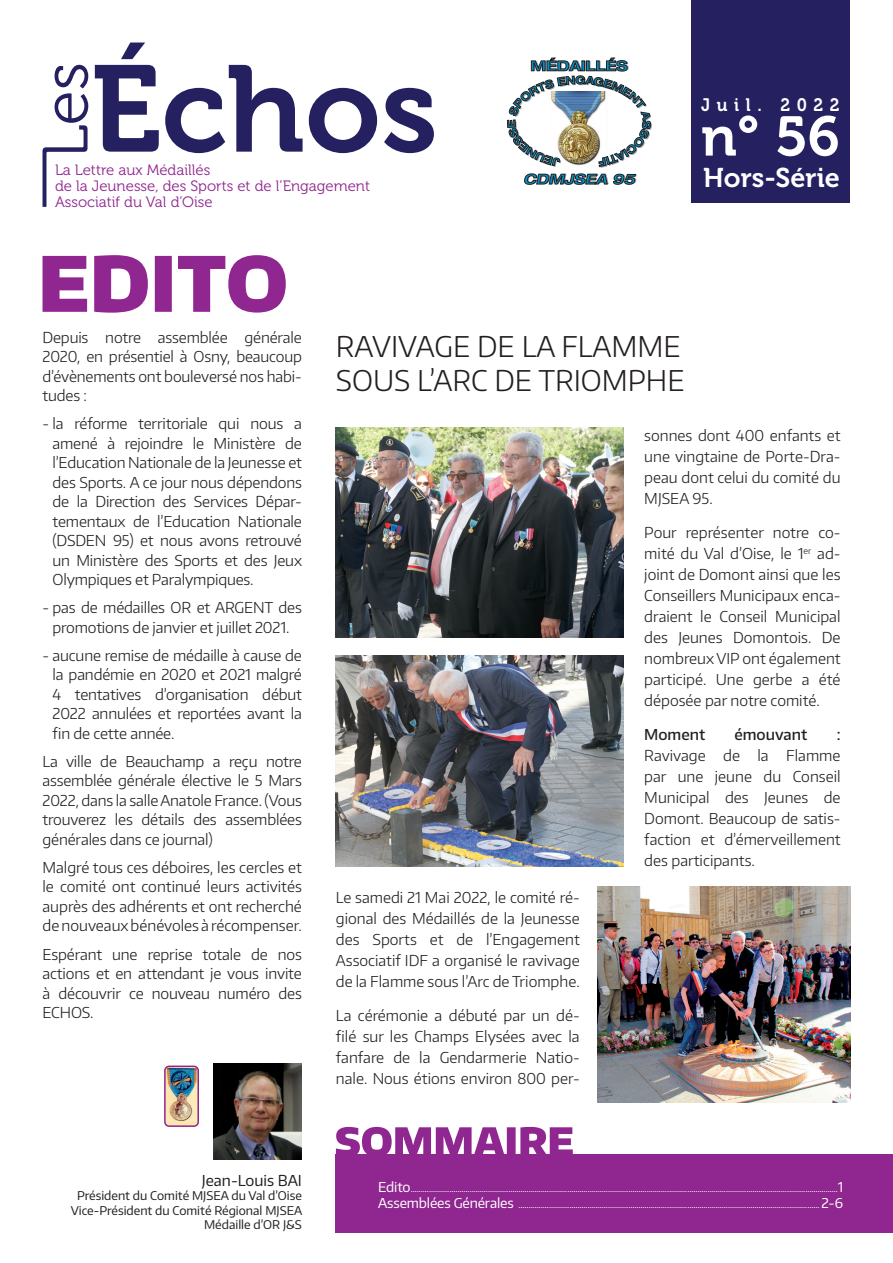
<style>
.page{position:relative;width:893px;height:1263px;background:#fff}
.page>*{position:absolute;margin:0;border:0;box-sizing:border-box;transform-origin:0 0}
.t1{font:55.5px "Museo 700";color:#fff}
.t2{font:300 28.5px/34.5px "Encode Sans Normal";color:#231f20}
.t3{font:27px "Museo 700";color:#fff}
.t4{font:18px "Museo 700";letter-spacing:.4em;color:#fff;scale:.93 1}
.t5{font:300 15px/19.5px "Encode Sans Normal";letter-spacing:-.01em;color:#231f20;text-align:justify}
.t6{font:15px/15.8px "Museo 300";color:#90268f}
.t7{font:500 15px "Encode Sans Normal";color:#231f20}
.t8{font:15px "Encode Sans Normal";color:#231f20}
.t9{font:12px/14.4px "Encode Sans Normal";color:#231f20;text-align:right}
.t10{font:9px/16.2px "Encode Sans Normal";color:#fff}
.s1{font-size:13.5px}
</style>
<div class="page">
<img style="left:214px;top:1063px;width:88px;height:96px">
<div style="left:691px;top:0;width:159px;height:203px;background:#252161"></div>
<div style="left:336px;top:1154px;width:557px;height:79px;background:#90268f"></div>
<svg style="left:336px;top:1127px;width:237px;height:27px"></svg>
<svg style="left:507px;top:58px;width:145px;height:126px"></svg>
<svg style="left:95px;top:43px;width:64px;height:109px"></svg>
<svg style="left:165px;top:65px;width:138px;height:88px"></svg>
<svg style="left:309px;top:88px;width:68px;height:65px"></svg>
<svg style="left:384px;top:88px;width:50px;height:65px"></svg>
<svg style="left:43px;top:65px;width:45px;height:142px"></svg>
<svg style="left:43px;top:255px;width:243px;height:58px"></svg>
<div style="left:165px;top:1066px;width:33px;height:60px;background:#fee6b0;border-radius:4px"></div>
<img style="left:167px;top:1068px;width:29px;height:53px">
<div style="left:164px;top:1065px;width:35px;height:62px;border:2px solid #90268f;border-radius:4px"></div>
<img style="left:336px;top:656px;width:287px;height:210px">
<img style="left:597px;top:887px;width:253px;height:216px">
<img style="left:336px;top:427px;width:287px;height:210px">
<p class="t6" style="left:55px;top:163px;width:317px">La Lettre aux Médaillés<br>de la Jeunesse, des Sports et de l’Engagement<br>Associatif du Val d’Oise</p>
<p class="t4" style="left:701px;top:94px;width:150px">Juil. 2022</p>
<h1 class="t1" style="left:701px;top:106px;width:140px">n° 56</h1>
<h3 class="t3" style="left:703px;top:162px;width:138px">Hors-Série</h3>
<p class="t5" style="left:43px;top:327px;width:261px">Depuis notre assemblée générale 2020, en présentiel à Osny, beaucoup d’évènements ont bouleversé nos habi&shy;tudes :</p>
<p class="t5" style="left:52px;top:414px;width:251px;text-indent:-10px">- la réforme territoriale qui nous a amené à rejoindre le Ministère de l’Education Nationale de la Jeunesse et des Sports. A ce jour nous dépendons de la Direction des Services Dépar&shy;tementaux de l’Education Nationale (DSDEN 95) et nous avons retrouvé un Ministère des Sports et des Jeux Olympiques et Paralympiques.</p>
<p class="t5" style="left:43px;top:598px;width:261px;text-align:center">- pas de médailles OR et ARGENT des promotions de janvier et juillet 2021.</p>
<p class="t5" style="left:52px;top:645px;width:251px;text-indent:-10px">- aucune remise de médaille à cause de la pandémie en 2020 et 2021 malgré 4 tentatives d’organisation début 2022 annulées et reportées avant la fin de cette année.</p>
<p class="t5" style="left:43px;top:751px;width:261px">La ville de Beauchamp a reçu notre assemblée générale élective le 5 Mars 2022, dans la salle Anatole France. (Vous trouverez les détails des assemblées générales dans ce journal)</p>
<p class="t5" style="left:43px;top:857px;width:261px">Malgré tous ces déboires, les cercles et le comité ont continué leurs activités auprès des adhérents et ont recherché de nouveaux bénévoles à récompenser.</p>
<p class="t5" style="left:43px;top:944px;width:261px">Espérant une reprise totale de nos actions et en attendant je vous invite à découvrir ce nouveau numéro des ECHOS.</p>
<h2 class="t2" style="left:336px;top:328px;width:350px">RAVIVAGE DE LA FLAMME<br>SOUS L’ARC DE TRIOMPHE</h2>
<p class="t5" style="left:336px;top:886px;width:245px;line-height:21px">Le samedi 21 Mai 2022, le comité ré&shy;gional des Médaillés de la Jeunesse des Sports et de l’Engagement Associatif IDF a organisé le ravivage de la Flamme sous l’Arc de Triomphe.</p>
<p class="t5" style="left:336px;top:1004px;width:245px;line-height:21px">La cérémonie a débuté par un dé&shy;filé sur les Champs Elysées avec la fanfare de la Gendarmerie Natio&shy;nale. Nous étions environ 800 per-</p>
<p class="t5" style="left:644px;top:425px;width:198px;line-height:21px">sonnes dont 400 enfants et une vingtaine de Porte-Dra&shy;peau dont celui du comité du MJSEA 95.</p>
<p class="t5" style="left:644px;top:522px;width:198px;line-height:21px">Pour représenter notre co&shy;mité du Val d’Oise, le 1<sup>er</sup> ad&shy;joint de Domont ainsi que les Conseillers Municipaux enca&shy;draient le Conseil Municipal des Jeunes Domontois. De nombreux VIP ont également participé. Une gerbe a été déposée par notre comité.</p>
<p class="t7" style="left:644px;top:724px;width:62px">Moment</p>
<p class="t7" style="left:734px;top:724px;width:74px">émouvant</p>
<p class="t7" style="left:837px;top:724px;width:5px">:</p>
<p class="t5" style="left:644px;top:744px;width:198px;line-height:21px">Ravivage de la Flamme par une jeune du Conseil Municipal des Jeunes de Domont. Beaucoup de satis&shy;faction et d’émerveillement des participants.</p>
<p class="t8" style="left:202px;top:1170px;width:101px">Jean-Louis BAI</p>
<p class="t9" style="left:71px;top:1188px;width:233px">Président du Comité MJSEA du Val d’Oise<br>Vice-Président du Comité Régional MJSEA<br>Médaille d’OR J&amp;S</p>
<p class="t10" style="left:378px;top:1180px;width:467px"><span class="s1">Edito</span>..................................................................................................................................................................................................................<span class="s1">1<br>Assemblées Générales</span> .................................................................................................................................................... <span class="s1">2-6</span></p>
</div>
